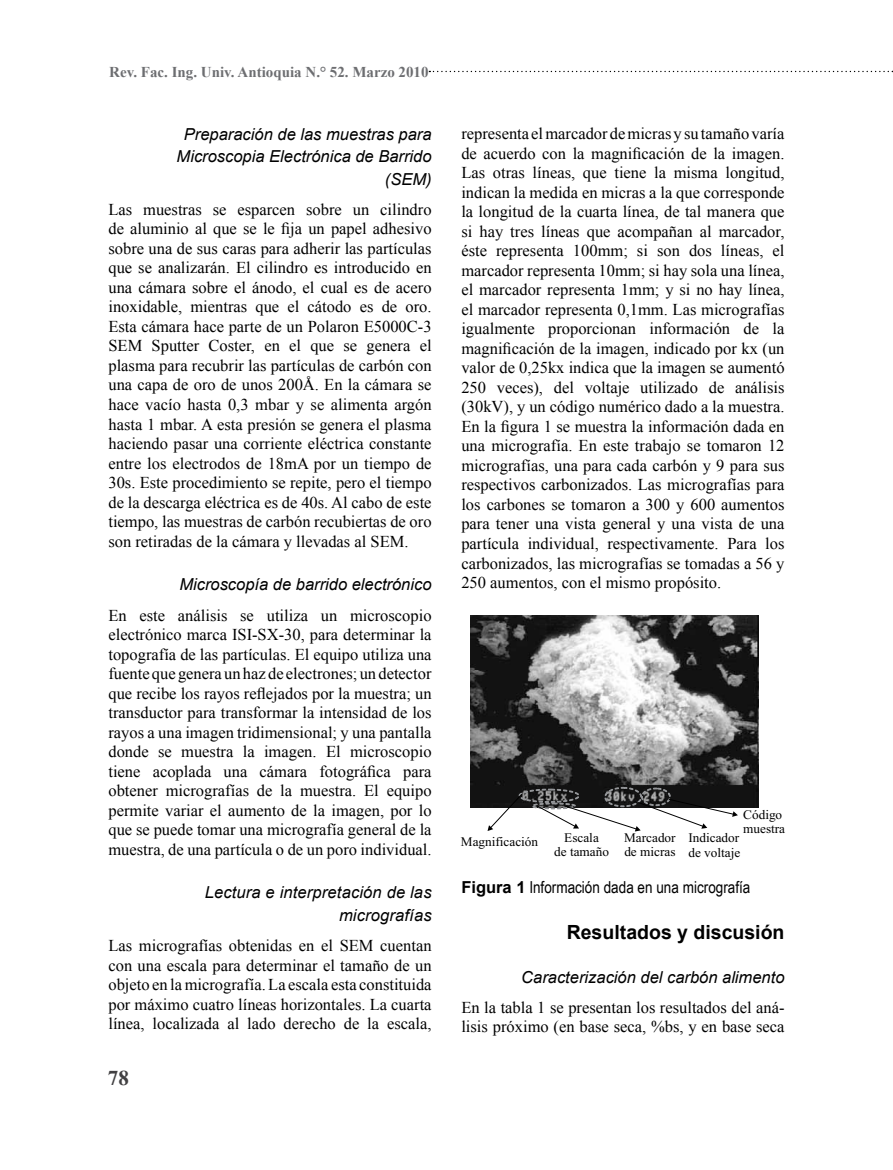
<style>
.page{position:relative;width:893px;height:1170px;background:#fff}
.page>*{position:absolute;margin:0;border:0;box-sizing:border-box;transform-origin:0 0}
.t1{font:700 21px "Times New Roman";color:#414042}
.t2{font:700 19.5px "Arial";color:#000}
.t3{font:16.5px/19.5px "Times New Roman";color:#000;text-align:justify}
.t4{font:italic 16.5px/22.5px "Arial";color:#000;text-align:right}
.t5{font:16.5px "Arial Narrow";color:#000}
.t6{font:700 15px "Times New Roman";color:#6d6e71}
.t7{font:13.05px/14.5px "Times New Roman";color:#000}
.s1{font-family:"Arial";font-weight:700}
</style>
<div class="page">
<svg style="left:429px;top:71px;width:464px;height:1px"></svg>
<img style="left:471px;top:615px;width:288px;height:192px">
<svg style="left:487px;top:787px;width:251px;height:44px"></svg>
<p class="t6" style="left:109px;top:61px;width:321px">Rev. Fac. Ing. Univ. Antioquia N.° 52. Marzo 2010</p>
<p class="t4" style="left:177px;top:123px;width:256px">Preparación de las muestras para<br>Microscopia Electrónica de Barrido (SEM)</p>
<p class="t3" style="left:108px;top:199px;width:325px">Las muestras se esparcen sobre un cilindro de aluminio al que se le fija un papel adhesivo sobre una de sus caras para adherir las partículas que se analizarán. El cilindro es introducido en una cámara sobre el ánodo, el cual es de acero inoxidable, mientras que el cátodo es de oro.<br>Esta cámara hace parte de un Polaron E5000C-3<br>SEM Sputter Coster, en el que se genera el plasma para recubrir las partículas de carbón con una capa de oro de unos 200Å. En la cámara se hace vacío hasta 0,3 mbar y se alimenta argón hasta 1 mbar. A esta presión se genera el plasma haciendo pasar una corriente eléctrica constante entre los electrodos de 18mA por un tiempo de 30s. Este procedimiento se repite, pero el tiempo de la descarga eléctrica es de 40s. Al cabo de este tiempo, las muestras de carbón recubiertas de oro son retiradas de la cámara y llevadas al SEM.</p>
<p class="t4" style="left:179px;top:573px;width:254px">Microscopía de barrido electrónico</p>
<p class="t3" style="left:108px;top:605px;width:325px">En este análisis se utiliza un microscopio electrónico marca ISI-SX-30, para determinar la topografía de las partículas. El equipo utiliza una fuente que genera un haz de electrones; un detector que recibe los rayos reflejados por la muestra; un transductor para transformar la intensidad de los rayos a una imagen tridimensional; y una pantalla donde se muestra la imagen. El microscopio tiene acoplada una cámara fotográfica para obtener micrografías de la muestra. El equipo permite variar el aumento de la imagen, por lo que se puede tomar una micrografía general de la muestra, de una partícula o de un poro individual.</p>
<p class="t4" style="left:205px;top:881px;width:228px">Lectura e interpretación de las micrografías</p>
<p class="t3" style="left:108px;top:935px;width:325px">Las micrografías obtenidas en el SEM cuentan con una escala para determinar el tamaño de un objeto en la micrografía. La escala esta constituida por máximo cuatro líneas horizontales. La cuarta línea, localizada al lado derecho de la escala,</p>
<p class="t1" style="left:108px;top:1062px;width:22px">78</p>
<p class="t3" style="left:461px;top:124px;width:325px">representa el marcador de micras y su tamaño varía de acuerdo con la magnificación de la imagen.<br>Las otras líneas, que tiene la misma longitud, indican la medida en micras a la que corresponde la longitud de la cuarta línea, de tal manera que si hay tres líneas que acompañan al marcador, éste representa 100mm; si son dos líneas, el marcador representa 10mm; si hay sola una línea, el marcador representa 1mm; y si no hay línea, el marcador representa 0,1mm. Las micrografías igualmente proporcionan información de la magnificación de la imagen, indicado por kx (un valor de 0,25kx indica que la imagen se aumentó 250 veces), del voltaje utilizado de análisis (30kV), y un código numérico dado a la muestra.<br>En la figura 1 se muestra la información dada en una micrografía. En este trabajo se tomaron 12 micrografías, una para cada carbón y 9 para sus respectivos carbonizados. Las micrografías para los carbones se tomaron a 300 y 600 aumentos para tener una vista general y una vista de una partícula individual, respectivamente. Para los carbonizados, las micrografías se tomadas a 56 y 250 aumentos, con el mismo propósito.</p>
<p class="t7" style="left:743px;top:808px;width:43px">Código muestra</p>
<p class="t7" style="left:554px;top:831px;width:56px;text-align:center">Escala<br>de tamaño</p>
<p class="t7" style="left:624px;top:831px;width:53px">Marcador de micras</p>
<p class="t5" style="left:461px;top:875px;width:291px"><span class="s1">Figura 1</span> Información dada en una micrografía</p>
<p class="t2" style="left:567px;top:919px;width:219px">Resultados y discusión</p>
<p class="t4" style="left:521px;top:965px;width:265px">Caracterización del carbón alimento</p>
<p class="t3" style="left:461px;top:997px;width:325px">En la tabla 1 se presentan los resultados del aná&shy;lisis próximo (en base seca, %bs, y en base seca</p>
<p class="t7" style="left:461px;top:835px;width:79px">Magnificación</p>
<p class="t7" style="left:688px;top:831px;width:53px">Indicador de voltaje</p>
</div>
